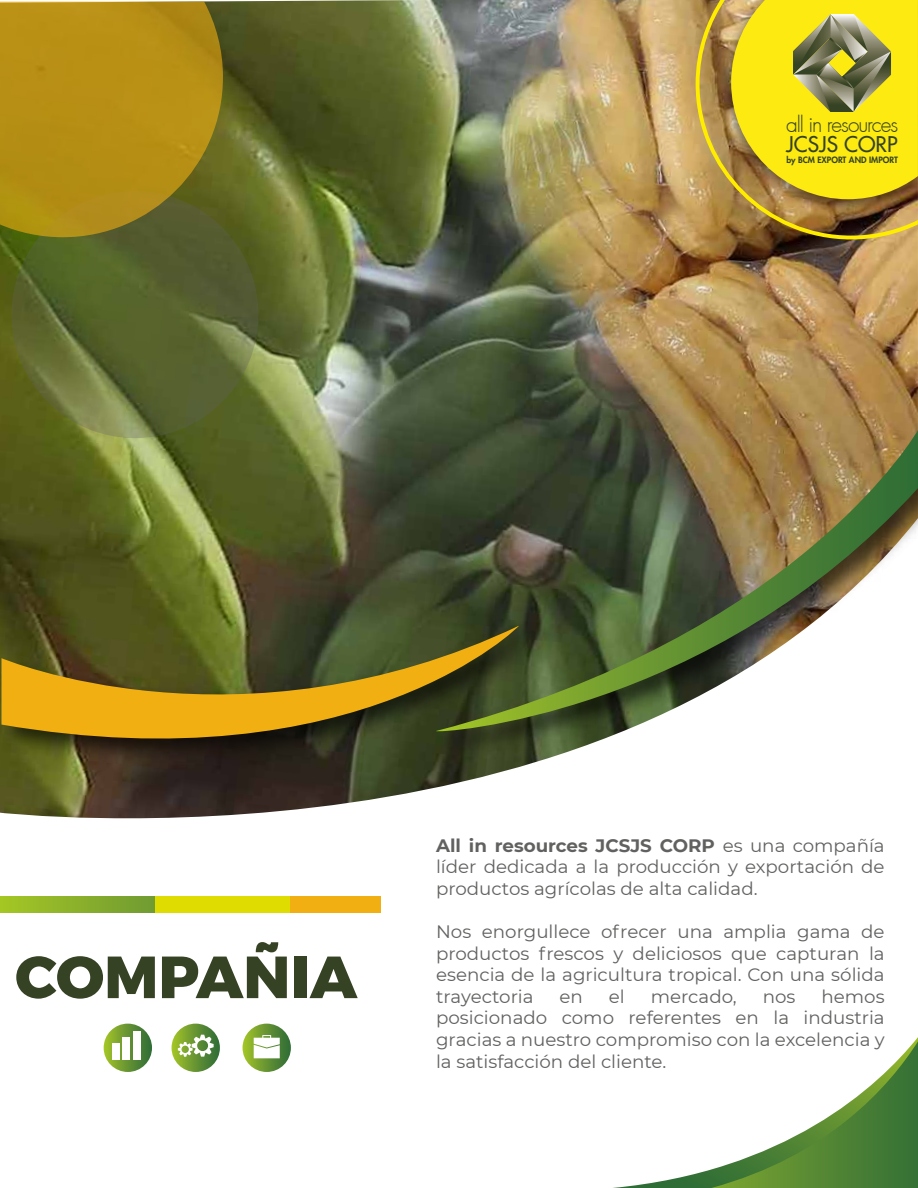
<style>
.page{position:relative;width:918px;height:1188px;background:#fff}
.page>*{position:absolute;margin:0;border:0;box-sizing:border-box;transform-origin:0 0}
.t1{font:800 59.25px "Montserrat";color:#354224}
.t2{font:500 21px "Futura Std";color:#354224}
.t3{font:300 20.85px "Futura";letter-spacing:-.05em;color:#354224}
.t4{font:18px/21.6px "Montserrat";color:#616160;text-align:justify}
.t5{font:800 8.55px "Futura Std";color:#354224}
.s1{font-weight:700}
</style>
<div class="page">
<svg style="left:0;top:896px;width:156px;height:16px;background:#8ab02a"></svg>
<div style="left:290px;top:896px;width:91px;height:16px;background:#f1af11"></div>
<div style="left:156px;top:896px;width:134px;height:16px;background:#dedc00"></div>
<svg style="left:104px;top:1024px;width:48px;height:48px"></svg>
<div style="left:112px;top:1043px;width:8px;height:17px;background:#fff"></div>
<div style="left:123px;top:1038px;width:7px;height:22px;background:#fff"></div>
<div style="left:134px;top:1032px;width:7px;height:28px;background:#fff"></div>
<svg style="left:172px;top:1024px;width:48px;height:48px"></svg>
<svg style="left:178px;top:1035px;width:36px;height:22px"></svg>
<svg style="left:243px;top:1024px;width:48px;height:48px"></svg>
<svg style="left:254px;top:1035px;width:26px;height:23px"></svg>
<img style="left:0;top:0;width:918px;height:819px">
<img style="left:424px;top:418px;width:494px;height:346px">
<svg style="left:436px;top:430px;width:482px;height:304px"></svg>
<img style="left:0;top:614px;width:552px;height:158px">
<svg style="left:2px;top:624px;width:520px;height:162px;background:#6a5d1e"></svg>
<svg style="left:11px;top:191px;width:247px;height:247px;background:#5c6732"></svg>
<svg style="left:0;top:2px;width:223px;height:235px;background:#aa8916"></svg>
<img style="left:696px;top:0;width:222px;height:239px">
<svg style="left:731px;top:0;width:187px;height:199px;background:#daca25"></svg>
<svg style="left:613px;top:1037px;width:305px;height:151px"></svg>
<svg style="left:711px;top:1041px;width:207px;height:147px"></svg>
<p class="t3" style="left:786px;top:112px;width:114px">all in resources</p>
<p class="t2" style="left:786px;top:131px;width:113px">JCSJS CORP</p>
<p class="t5" style="left:786px;top:154px;width:113px">by BCM EXPORT AND IMPORT</p>
<h1 class="t1" style="left:15px;top:928px;width:344px">COMPAÑIA</h1>
<p class="t4" style="left:436px;top:834px;width:450px"><span class="s1">All in resources JCSJS CORP</span> es una compañía líder dedicada a la producción y exportación de productos agrícolas de alta calidad.</p>
<p class="t4" style="left:436px;top:920px;width:450px">Nos enorgullece ofrecer una amplia gama de productos frescos y deliciosos que capturan la esencia de la agricultura tropical. Con una sólida trayectoria</p>
<p class="t4" style="left:436px;top:985px;width:450px;text-indent:385px">hemos posicionado como referentes en la industria gracias a nuestro compromiso con la excelencia y la satisfacción del cliente.</p>
<p class="t4" style="left:560px;top:985px;width:25px">en</p>
<p class="t4" style="left:609px;top:985px;width:17px">el</p>
<p class="t4" style="left:651px;top:985px;width:87px">mercado,</p>
<p class="t4" style="left:763px;top:985px;width:34px">nos</p>
</div>
